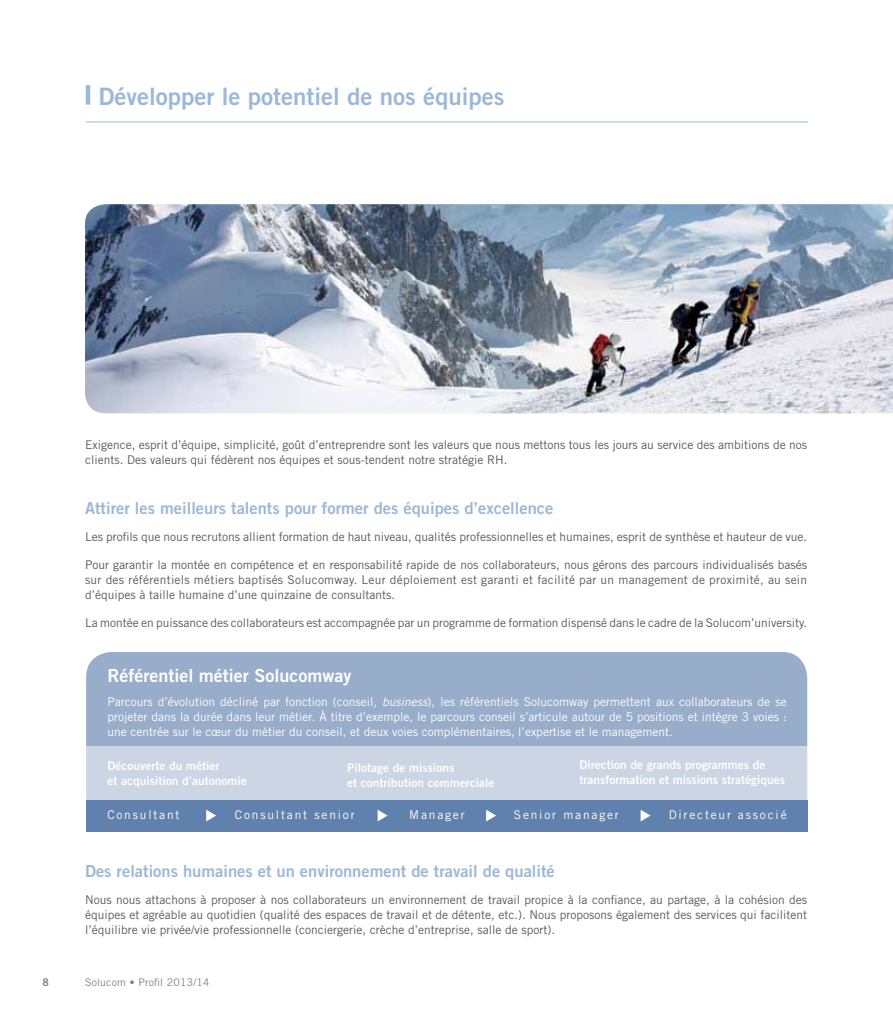
<style>
.page{position:relative;width:893px;height:1021px;background:#fff}
.page>*{position:absolute;margin:0;border:0;box-sizing:border-box;transform-origin:0 0}
.t1{font:24px "Trade Gothic LT Std Bd 2";color:#9cb8d8}
.t2{font:18px "Trade Gothic LT Std Bd 2";color:#fff}
.t3{font:16.5px "Trade Gothic LT Std Bd 2";color:#9cb8d8}
.t4{font:12px/15px "Trade Gothic LT Std";color:#58595b;text-align:justify}
.t5{font:12px/15px "Trade Gothic LT Std";letter-spacing:.15em;color:#fff;text-align:justify}
.t6{font:12px/15px "Trade Gothic LT Std Bd 2";color:#fff}
.t7{font:10.5px "Trade Gothic LT Std";letter-spacing:.02em;color:#808285}
.t8{font:10.5px "Trade Gothic LT Std Bd 2";color:#808285}
.s1{font-style:italic}
</style>
<div class="page">
<hr style="left:86px;top:122px;width:722px;height:1px;background:#9cb8d8">
<hr style="left:86px;top:85px;width:4px;height:20px;background:#9cb8d8">
<div style="left:86px;top:652px;width:721px;height:179px;background:#98adca;border-radius:26px"></div>
<div style="left:65px;top:746px;width:743px;height:85px;background:#cbd5e4"></div>
<div style="left:86px;top:799px;width:721px;height:32px;background:#6081ae"></div>
<svg style="left:206px;top:810px;width:10px;height:11px"></svg>
<svg style="left:378px;top:810px;width:10px;height:11px"></svg>
<svg style="left:486px;top:810px;width:10px;height:11px"></svg>
<svg style="left:641px;top:810px;width:10px;height:11px"></svg>
<img style="left:85px;top:204px;width:808px;height:209px">
<h1 class="t1" style="left:99px;top:81px;width:408px">Développer le potentiel de nos équipes</h1>
<p class="t4" style="left:85px;top:437px;width:724px">Exigence, esprit d’équipe, simplicité, goût d’entreprendre sont les valeurs que nous mettons tous les jours au service des ambitions de nos clients. Des valeurs qui fédèrent nos équipes et sous-tendent notre stratégie RH.</p>
<h3 class="t3" style="left:85px;top:497px;width:470px">Attirer les meilleurs talents pour former des équipes d’excellence</h3>
<p class="t4" style="left:85px;top:529px;width:724px">Les profils que nous recrutons allient formation de haut niveau, qualités professionnelles et humaines, esprit de synthèse et hauteur de vue.</p>
<p class="t4" style="left:85px;top:557px;width:724px">Pour garantir la montée en compétence et en responsabilité rapide de nos collaborateurs, nous gérons des parcours individualisés basés sur des référentiels métiers baptisés Solucomway. Leur déploiement est garanti et facilité par un management de proximité, au sein d’équipes à taille humaine d’une quinzaine de consultants.</p>
<p class="t4" style="left:85px;top:615px;width:724px">La montée en puissance des collaborateurs est accompagnée par un programme de formation dispensé dans le cadre de la Solucom’university.</p>
<h2 class="t2" style="left:107px;top:664px;width:245px">Référentiel métier Solucomway</h2>
<p class="t5" style="left:107px;top:693px;width:681px">Parcours d’évolution décliné par fonction (conseil, <span class="s1">business</span>), les référentiels Solucomway permettent aux collaborateurs de se projeter dans la durée dans leur métier. À titre d’exemple, le parcours conseil s’articule autour de 5 positions et intègre 3 voies : une centrée sur le cœur du métier du conseil, et deux voies complémentaires, l’expertise et le management.</p>
<p class="t6" style="left:107px;top:757px;width:141px">Découverte du métier<br>et acquisition d’autonomie</p>
<p class="t6" style="left:347px;top:759px;width:149px">Pilotage de missions<br>et contribution commerciale</p>
<p class="t6" style="left:580px;top:757px;width:207px">Direction de grands programmes de transformation et missions stratégiques</p>
<p class="t5" style="left:107px;top:807px;width:74px">Consultant</p>
<p class="t5" style="left:235px;top:807px;width:121px">Consultant senior</p>
<p class="t5" style="left:409px;top:807px;width:57px">Manager</p>
<p class="t5" style="left:514px;top:807px;width:107px">Senior manager</p>
<p class="t5" style="left:669px;top:807px;width:119px">Directeur associé</p>
<h3 class="t3" style="left:85px;top:860px;width:471px">Des relations humaines et un environnement de travail de qualité</h3>
<p class="t4" style="left:85px;top:892px;width:724px">Nous nous attachons à proposer à nos collaborateurs un environnement de travail propice à la confiance, au partage, à la cohésion des équipes et agréable au quotidien (qualité des espaces de travail et de détente, etc.). Nous proposons également des services qui facilitent l’équilibre vie privée/vie professionnelle (conciergerie, crèche d’entreprise, salle de sport).</p>
<p class="t8" style="left:43px;top:975px;width:8px">8</p>
<p class="t7" style="left:85px;top:975px;width:126px">Solucom • Profil 2013/14</p>
</div>
